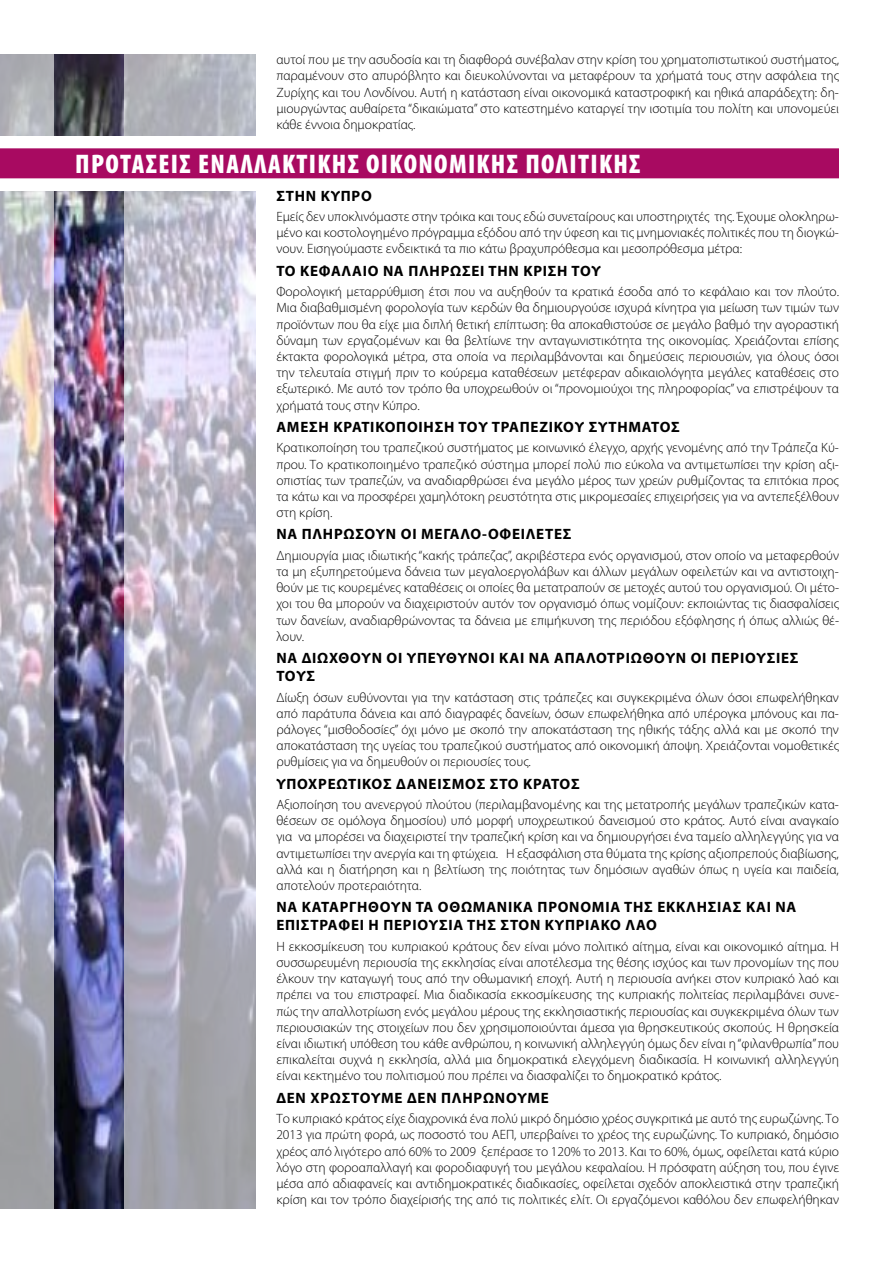
<style>
.page{position:relative;width:893px;height:1263px;background:#fff}
.page>*{position:absolute;margin:0;border:0;box-sizing:border-box;transform-origin:0 0}
.t1{font:900 condensed 27px "Myriad Pro";letter-spacing:.05em;color:#fff}
.t2{font:700 15px/18px "Myriad Pro";letter-spacing:.05em;color:#000}
.t3{font:300 13.5px/16.2px "Myriad Pro";color:#000;text-align:justify}
</style>
<div class="page">
<img style="left:0;top:54px;width:255px;height:1155px">
<img style="left:54px;top:54px;width:69px;height:1155px">
<div style="left:0;top:136px;width:839px;height:54px;background:#fff"></div>
<div style="left:0;top:148px;width:839px;height:30px;background:#a80a61"></div>
<p class="t3" style="left:276px;top:51px;width:564px">αυτοί που με την ασυδοσία και τη διαφθορά συνέβαλαν στην κρίση του χρηματοπιστωτικού συστήματος, παραμένουν στο απυρόβλητο και διευκολύνονται να μεταφέρουν τα χρήματά τους στην ασφάλεια της Ζυρίχης και του Λονδίνου. Αυτή η κατάσταση είναι οικονομικά καταστροφική και ηθικά απαράδεχτη: δη&shy;μιουργώντας αυθαίρετα “δικαιώματα” στο κατεστημένο καταργεί την ισοτιμία του πολίτη και υπονομεύει κάθε έννοια δημοκρατίας.</p>
<h1 class="t1" style="left:75px;top:147px;width:567px">ΠΡΟΤΑΣΕΙΣ ΕΝΑΛΛΑΚΤΙΚΗΣ ΟΙΚΟΝΟΜΙΚΗΣ ΠΟΛΙΤΙΚΗΣ</h1>
<p class="t2" style="left:276px;top:186px;width:97px">ΣΤΗΝ ΚΥΠΡΟ</p>
<p class="t3" style="left:276px;top:208px;width:564px">Εμείς δεν υποκλινόμαστε στην τρόικα και τους εδώ συνεταίρους και υποστηριχτές της. Έχουμε ολοκληρω&shy;μένο και κοστολογημένο πρόγραμμα εξόδου από την ύφεση και τις μνημονιακές πολιτικές που τη διογκώ&shy;νουν. Εισηγούμαστε ενδεικτικά τα πιο κάτω βραχυπρόθεσμα και μεσοπρόθεσμα μέτρα:</p>
<p class="t2" style="left:276px;top:261px;width:326px">ΤΟ ΚΕΦΑΛΑΙΟ ΝΑ ΠΛΗΡΩΣΕΙ ΤΗΝ ΚΡΙΣΗ ΤΟΥ</p>
<p class="t3" style="left:276px;top:283px;width:564px">Φορολογική μεταρρύθμιση έτσι που να αυξηθούν τα κρατικά έσοδα από το κεφάλαιο και τον πλούτο.<br>Μια διαβαθμισμένη φορολογία των κερδών θα δημιουργούσε ισχυρά κίνητρα για μείωση των τιμών των προϊόντων που θα είχε μια διπλή θετική επίπτωση: θα αποκαθιστούσε σε μεγάλο βαθμό την αγοραστική δύναμη των εργαζομένων και θα βελτίωνε την ανταγωνιστικότητα της οικονομίας. Χρειάζονται επίσης έκτακτα φορολογικά μέτρα, στα οποία να περιλαμβάνονται και δημεύσεις περιουσιών, για όλους όσοι την τελευταία στιγμή πριν το κούρεμα καταθέσεων μετέφεραν αδικαιολόγητα μεγάλες καταθέσεις στο εξωτερικό. Με αυτό τον τρόπο θα υποχρεωθούν οι “προνομιούχοι της πληροφορίας” να επιστρέψουν τα χρήματά τους στην Κύπρο.</p>
<p class="t2" style="left:276px;top:417px;width:405px">ΑΜΕΣΗ ΚΡΑΤΙΚΟΠΟΙΗΣΗ ΤΟΥ ΤΡΑΠΕΖΙΚΟΥ ΣΥΤΗΜΑΤΟΣ</p>
<p class="t3" style="left:276px;top:440px;width:564px">Κρατικοποίηση του τραπεζικού συστήματος με κοινωνικό έλεγχο, αρχής γενομένης από την Τράπεζα Κύ&shy;πρου. Το κρατικοποιημένο τραπεζικό σύστημα μπορεί πολύ πιο εύκολα να αντιμετωπίσει την κρίση αξι&shy;οπιστίας των τραπεζών, να αναδιαρθρώσει ένα μεγάλο μέρος των χρεών ρυθμίζοντας τα επιτόκια προς τα κάτω και να προσφέρει χαμηλότοκη ρευστότητα στις μικρομεσαίες επιχειρήσεις για να αντεπεξέλθουν στη κρίση.</p>
<p class="t2" style="left:276px;top:525px;width:297px">ΝΑ ΠΛΗΡΩΣΟΥΝ ΟΙ ΜΕΓΑΛΟ-ΟΦΕΙΛΕΤΕΣ</p>
<p class="t3" style="left:276px;top:547px;width:564px">Δημιουργία μιας ιδιωτικής “κακής τράπεζας”, ακριβέστερα ενός οργανισμού, στον οποίο να μεταφερθούν τα μη εξυπηρετούμενα δάνεια των μεγαλοεργολάβων και άλλων μεγάλων οφειλετών και να αντιστοιχη&shy;θούν με τις κουρεμένες καταθέσεις οι οποίες θα μετατραπούν σε μετοχές αυτού του οργανισμού. Οι μέτο&shy;χοι του θα μπορούν να διαχειριστούν αυτόν τον οργανισμό όπως νομίζουν: εκποιώντας τις διασφαλίσεις των δανείων, αναδιαρθρώνοντας τα δάνεια με επιμήκυνση της περιόδου εξόφλησης ή όπως αλλιώς θέ&shy;λουν.</p>
<p class="t2" style="left:276px;top:648px;width:524px">ΝΑ ΔΙΩΧΘΟΥΝ ΟΙ ΥΠΕΥΘΥΝΟΙ ΚΑΙ ΝΑ ΑΠΑΛΟΤΡΙΩΘΟΥΝ ΟΙ ΠΕΡΙΟΥΣΙΕΣ<br>ΤΟΥΣ</p>
<p class="t3" style="left:276px;top:689px;width:564px">Δίωξη όσων ευθύνονται για την κατάσταση στις τράπεζες και συγκεκριμένα όλων όσοι επωφελήθηκαν από παράτυπα δάνεια και από διαγραφές δανείων, όσων επωφελήθηκα από υπέρογκα μπόνους και πα&shy;ράλογες “μισθοδοσίες” όχι μόνο με σκοπό την αποκατάσταση της ηθικής τάξης αλλά και με σκοπό την αποκατάσταση της υγείας του τραπεζικού συστήματος από οικονομική άποψη. Χρειάζονται νομοθετικές ρυθμίσεις για να δημευθούν οι περιουσίες τους.</p>
<p class="t2" style="left:276px;top:774px;width:305px">ΥΠΟΧΡΕΩΤΙΚΟΣ ΔΑΝΕΙΣΜΟΣ ΣΤΟ ΚΡΑΤΟΣ</p>
<p class="t3" style="left:276px;top:796px;width:564px">Αξιοποίηση του ανενεργού πλούτου (περιλαμβανομένης και της μετατροπής μεγάλων τραπεζικών κατα&shy;θέσεων σε ομόλογα δημοσίου) υπό μορφή υποχρεωτικού δανεισμού στο κράτος. Αυτό είναι αναγκαίο για να μπορέσει να διαχειριστεί την τραπεζική κρίση και να δημιουργήσει ένα ταμείο αλληλεγγύης για να αντιμετωπίσει την ανεργία και τη φτώχεια. Η εξασφάλιση στα θύματα της κρίσης αξιοπρεπούς διαβίωσης, αλλά και η διατήρηση και η βελτίωση της ποιότητας των δημόσιων αγαθών όπως η υγεία και παιδεία, αποτελούν προτεραιότητα.</p>
<p class="t2" style="left:276px;top:898px;width:522px">ΝΑ ΚΑΤΑΡΓΗΘΟΥΝ ΤΑ ΟΘΩΜΑΝΙΚΑ ΠΡΟΝΟΜΙΑ ΤΗΣ ΕΚΚΛΗΣΙΑΣ ΚΑΙ ΝΑ<br>ΕΠΙΣΤΡΑΦΕΙ Η ΠΕΡΙΟΥΣΙΑ ΤΗΣ ΣΤΟΝ ΚΥΠΡΙΑΚΟ ΛΑΟ</p>
<p class="t3" style="left:276px;top:938px;width:564px">Η εκκοσμίκευση του κυπριακού κράτους δεν είναι μόνο πολιτικό αίτημα, είναι και οικονομικό αίτημα. Η συσσωρευμένη περιουσία της εκκλησίας είναι αποτέλεσμα της θέσης ισχύος και των προνομίων της που έλκουν την καταγωγή τους από την οθωμανική εποχή. Αυτή η περιουσία ανήκει στον κυπριακό λαό και πρέπει να του επιστραφεί. Μια διαδικασία εκκοσμίκευσης της κυπριακής πολιτείας περιλαμβάνει συνε&shy;πώς την απαλλοτρίωση ενός μεγάλου μέρους της εκκλησιαστικής περιουσίας και συγκεκριμένα όλων των περιουσιακών της στοιχείων που δεν χρησιμοποιούνται άμεσα για θρησκευτικούς σκοπούς. Η θρησκεία είναι ιδιωτική υπόθεση του κάθε ανθρώπου, η κοινωνική αλληλεγγύη όμως δεν είναι η “φιλανθρωπία” που επικαλείται συχνά η εκκλησία, αλλά μια δημοκρατικά ελεγχόμενη διαδικασία. Η κοινωνική αλληλεγγύη είναι κεκτημένο του πολιτισμού που πρέπει να διασφαλίζει το δημοκρατικό κράτος.</p>
<p class="t2" style="left:276px;top:1088px;width:274px">ΔΕΝ ΧΡΩΣΤΟΥΜΕ ΔΕΝ ΠΛΗΡΩΝΟΥΜΕ</p>
<p class="t3" style="left:276px;top:1110px;width:564px">Το κυπριακό κράτος είχε διαχρονικά ένα πολύ μικρό δημόσιο χρέος συγκριτικά με αυτό της ευρωζώνης. Το 2013 για πρώτη φορά, ως ποσοστό του ΑΕΠ, υπερβαίνει το χρέος της ευρωζώνης. Το κυπριακό, δημόσιο χρέος από λιγότερο από 60% το 2009 ξεπέρασε το 120% το 2013. Και το 60%, όμως, οφείλεται κατά κύριο λόγο στη φοροαπαλλαγή και φοροδιαφυγή του μεγάλου κεφαλαίου. Η πρόσφατη αύξηση του, που έγινε μέσα από αδιαφανείς και αντιδημοκρατικές διαδικασίες, οφείλεται σχεδόν αποκλειστικά στην τραπεζική κρίση και τον τρόπο διαχείρισής της από τις πολιτικές ελίτ. Οι εργαζόμενοι καθόλου δεν επωφελήθηκαν</p>
</div>
